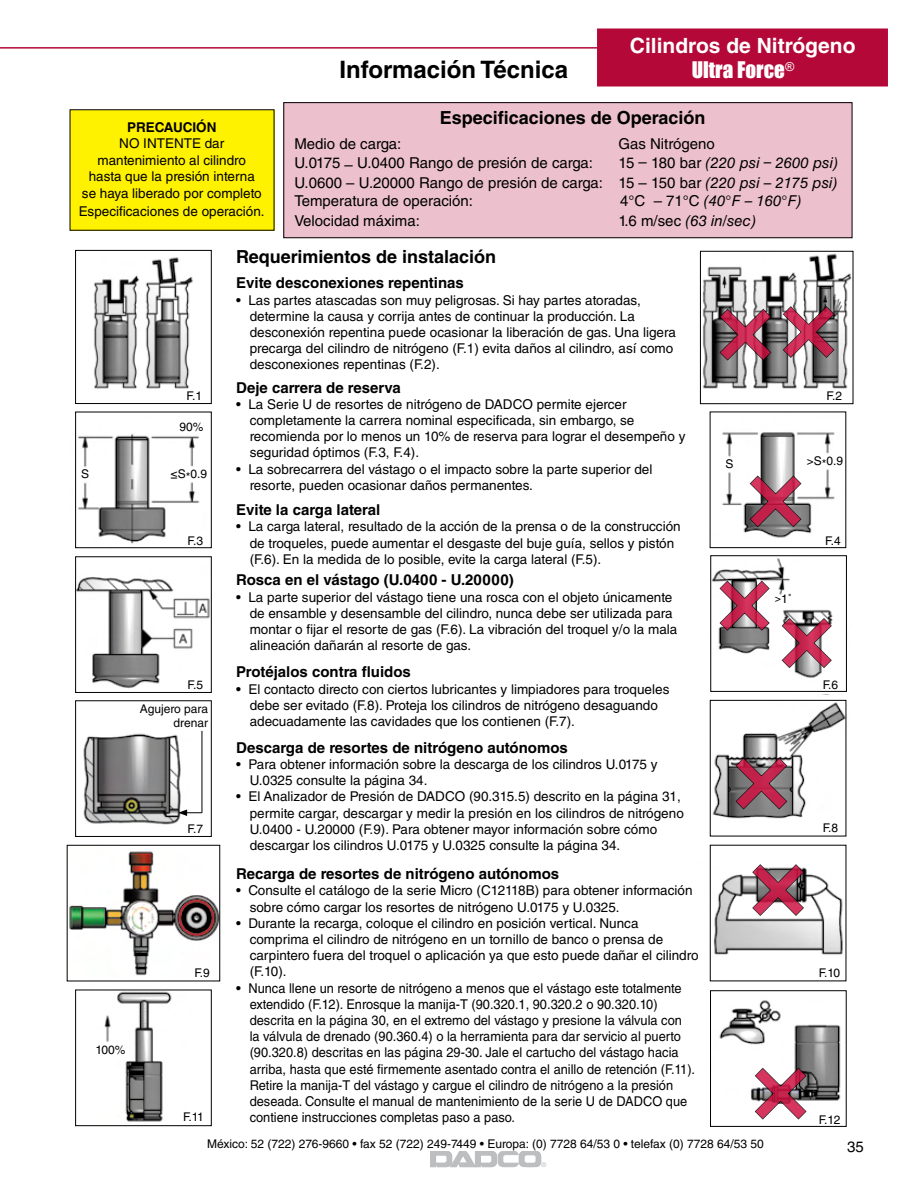
<style>
.page{position:relative;width:918px;height:1188px;background:#fff}
.page>*{position:absolute;margin:0;border:0;box-sizing:border-box;transform-origin:0 0}
.t1{font:700 24px "Helvetica LT Std";color:#000}
.t2{font:700 21px "Helvetica LT Std";color:#fff}
.t3{font:21px "Impact";color:#fff}
.t4{font:700 18px "Helvetica LT Std";color:#000}
.t5{font:700 15px "Helvetica LT Std";color:#000}
.t6{font:15px/19.5px "Helvetica LT Std";color:#000;text-align:right}
.t7{font:italic 15px "Helvetica LT Std";color:#000}
.t8{font:13.5px/16.2px "Helvetica LT Std";color:#000}
.t9{font:700 13.5px "Helvetica LT Std";color:#000}
.t10{font:12.15px "Helvetica LT Std";color:#000}
.t11{font:12px/13.5px "Helvetica LT Std";color:#000;text-align:right}
.t12{font:6.45px "Helvetica LT Std";color:#bcbec0}
.s1{font-style:italic}
.s2{font-style:normal}
.s3{font-size:10.8px}
</style>
<div class="page">
<div style="left:597px;top:29px;width:291px;height:57px;background:#b30838"></div>
<hr style="left:0;top:47px;width:621px;height:2px;background:#b30838">
<svg style="left:430px;top:1151px;width:111px;height:16px"></svg>
<img style="left:94px;top:257px;width:99px;height:132px">
<div style="left:284px;top:103px;width:568px;height:135px;background:#ecc1cd"></div>
<div style="left:284px;top:102px;width:568px;height:136px;border:1px solid #000"></div>
<div style="left:70px;top:110px;width:204px;height:120px;background:#fff200"></div>
<div style="left:75px;top:250px;width:137px;height:154px;border:1px solid #000"></div>
<img style="left:69px;top:851px;width:149px;height:125px">
<img style="left:75px;top:433px;width:131px;height:116px">
<img style="left:722px;top:432px;width:113px;height:106px">
<img style="left:77px;top:577px;width:133px;height:112px">
<img style="left:79px;top:733px;width:102px;height:93px">
<img style="left:90px;top:989px;width:103px;height:133px">
<img style="left:719px;top:996px;width:128px;height:119px">
<img style="left:709px;top:861px;width:138px;height:103px">
<img style="left:709px;top:700px;width:138px;height:127px">
<img style="left:712px;top:558px;width:136px;height:137px">
<div style="left:75px;top:700px;width:137px;height:137px;border:1px solid #000"></div>
<div style="left:75px;top:556px;width:137px;height:137px;border:1px solid #000"></div>
<div style="left:75px;top:412px;width:137px;height:136px;border:1px solid #000"></div>
<div style="left:75px;top:990px;width:137px;height:136px;border:1px solid #000"></div>
<div style="left:710px;top:990px;width:136px;height:137px;border:1px solid #000"></div>
<hr style="left:202px;top:731px;width:1px;height:82px;background:#000">
<svg style="left:178px;top:809px;width:24px;height:7px"></svg>
<img style="left:702px;top:253px;width:149px;height:136px">
<div style="left:700px;top:251px;width:153px;height:153px;border:1px solid #000"></div>
<img style="left:782px;top:607px;width:64px;height:87px">
<div style="left:710px;top:555px;width:137px;height:137px;border:1px solid #000"></div>
<svg style="left:751px;top:476px;width:50px;height:50px"></svg>
<svg style="left:720px;top:581px;width:49px;height:49px"></svg>
<svg style="left:736px;top:758px;width:50px;height:51px;background:#808080"></svg>
<svg style="left:753px;top:864px;width:50px;height:51px"></svg>
<svg style="left:756px;top:1068px;width:50px;height:47px"></svg>
<svg style="left:720px;top:309px;width:50px;height:51px"></svg>
<svg style="left:784px;top:306px;width:50px;height:51px"></svg>
<svg style="left:783px;top:618px;width:48px;height:49px"></svg>
<h1 class="t1" style="left:340px;top:55px;width:230px">Información Técnica</h1>
<h2 class="t2" style="left:630px;top:32px;width:227px">Cilindros de Nitrógeno</h2>
<h2 class="t3" style="left:692px;top:53px;width:104px">Ultra Force<sup>®</sup></h2>
<h3 class="t4" style="left:440px;top:107px;width:267px">Especificaciones de Operación</h3>
<p class="t9" style="left:127px;top:119px;width:91px">PRECAUCIÓN</p>
<p class="t8" style="left:82px;top:135px;width:181px;text-align:center">NO INTENTE dar mantenimiento al cilindro hasta que la presión interna se haya liberado por completo</p>
<p class="t8" style="left:79px;top:203px;width:187px">Especificaciones de operación.</p>
<h3 class="t4" style="left:236px;top:246px;width:262px">Requerimientos de instalación</h3>
<p class="t6" style="left:294px;top:134px;width:108px">Medio de carga:</p>
<p class="t6" style="left:618px;top:134px;width:98px">Gas Nitrógeno</p>
<p class="t6" style="left:294px;top:153px;width:300px">U.0175 – U.0400 Rango de presión de carga:</p>
<p class="t6" style="left:294px;top:153px;width:545px">15 – 180 bar <span class="s1">(220 psi – 2600 psi)<br></span>U.0600 – U.20000 Rango de presión de carga: 15 – 150 bar <span class="s1">(220 psi – 2175 psi)</span></p>
<p class="t6" style="left:294px;top:191px;width:180px">Temperatura de operación:</p>
<p class="t7" style="left:620px;top:192px;width:183px"><span class="s2">4°C – 71°C</span> (40°F – 160°F)</p>
<p class="t6" style="left:294px;top:211px;width:127px">Velocidad máxima:</p>
<p class="t7" style="left:618px;top:212px;width:139px"><span class="s2">1.6 m/sec</span> (63 in/sec)</p>
<p class="t11" style="left:187px;top:389px;width:17px">F.1</p>
<p class="t11" style="left:180px;top:420px;width:26px">90%</p>
<p class="t11" style="left:81px;top:467px;width:10px">S</p>
<p class="t11" style="left:171px;top:467px;width:38px">≤S*0.9</p>
<p class="t11" style="left:187px;top:534px;width:17px">F.3</p>
<p class="t11" style="left:187px;top:678px;width:17px">F.5</p>
<p class="t11" style="left:140px;top:702px;width:70px">Agujero para drenar</p>
<p class="t11" style="left:188px;top:822px;width:17px">F.7</p>
<p class="t11" style="left:96px;top:1043px;width:32px">100%</p>
<p class="t11" style="left:194px;top:966px;width:17px">F.9</p>
<p class="t11" style="left:183px;top:1110px;width:22px">F.11</p>
<p class="t5" style="left:236px;top:274px;width:229px">Evite desconexiones repentinas</p>
<p class="t8" style="left:250px;top:292px;width:428px;text-indent:-14px">• Las partes atascadas son muy peligrosas. Si hay partes atoradas, determine la causa y corrija antes de continuar la producción. La desconexión repentina puede ocasionar la liberación de gas. Una ligera precarga del cilindro de nitrógeno (F.1) evita daños al cilindro, así como desconexiones repentinas (F.2).</p>
<p class="t5" style="left:236px;top:378px;width:166px">Deje carrera de reserva</p>
<p class="t8" style="left:250px;top:396px;width:437px;text-indent:-14px">• La Serie U de resortes de nitrógeno de DADCO permite ejercer completamente la carrera nominal especificada, sin embargo, se recomienda por lo menos un 10% de reserva para lograr el desempeño y seguridad óptimos (F.3, F.4).</p>
<p class="t8" style="left:250px;top:461px;width:404px;text-indent:-14px">• La sobrecarrera del vástago o el impacto sobre la parte superior del resorte, pueden ocasionar daños permanentes.</p>
<p class="t5" style="left:236px;top:501px;width:146px">Evite la carga lateral</p>
<p class="t8" style="left:250px;top:519px;width:433px;text-indent:-14px">• La carga lateral, resultado de la acción de la prensa o de la construcción de troqueles, puede aumentar el desgaste del buje guía, sellos y pistón (F.6). En la medida de lo posible, evite la carga lateral (F.5).</p>
<p class="t5" style="left:236px;top:571px;width:279px">Rosca en el vástago (U.0400 - U.20000)</p>
<p class="t8" style="left:250px;top:589px;width:429px;text-indent:-14px">• La parte superior del vástago tiene una rosca con el objeto únicamente de ensamble y desensamble del cilindro, nunca debe ser utilizada para montar o fijar el resorte de gas (F.6). La vibración del troquel y/o la mala alineación dañarán al resorte de gas.</p>
<p class="t5" style="left:236px;top:663px;width:176px">Protéjalos contra fluidos</p>
<p class="t8" style="left:250px;top:681px;width:421px;text-indent:-14px">• El contacto directo con ciertos lubricantes y limpiadores para troqueles debe ser evitado (F.8). Proteja los cilindros de nitrógeno desaguando adecuadamente las cavidades que los contienen (F.7).</p>
<p class="t5" style="left:236px;top:738px;width:333px">Descarga de resortes de nitrógeno autónomos</p>
<p class="t8" style="left:250px;top:756px;width:409px;text-indent:-14px">• Para obtener información sobre la descarga de los cilindros U.0175 y<br>U.0325 consulte la página 34.</p>
<p class="t8" style="left:250px;top:788px;width:436px;text-indent:-14px">• El Analizador de Presión de DADCO (90.315.5) descrito en la página 31, permite cargar, descargar y medir la presión en los cilindros de nitrógeno U.0400 - U.20000 (F.9). Para obtener mayor información sobre cómo descargar los cilindros U.0175 y U.0325 consulte la página 34.</p>
<p class="t5" style="left:236px;top:865px;width:325px">Recarga de resortes de nitrógeno autónomos</p>
<p class="t8" style="left:250px;top:883px;width:444px;text-indent:-14px">• Consulte el catálogo de la serie Micro (C12118B) para obtener información sobre cómo cargar los resortes de nitrógeno U.0175 y U.0325.</p>
<p class="t8" style="left:250px;top:915px;width:450px;text-indent:-14px">• Durante la recarga, coloque el cilindro en posición vertical. Nunca comprima el cilindro de nitrógeno en un tornillo de banco o prensa de carpintero fuera del troquel o aplicación ya que esto puede dañar el cilindro (F.10).</p>
<p class="t8" style="left:250px;top:980px;width:447px;text-indent:-14px">• Nunca llene un resorte de nitrógeno a menos que el vástago este totalmente extendido (F.12). Enrosque la manija-T (90.320.1, 90.320.2 o 90.320.10) descrita en la página 30, en el extremo del vástago y presione la válvula con la válvula de drenado (90.360.4) o la herramienta para dar servicio al puerto (90.320.8) descritas en las página 29-30. Jale el cartucho del vástago hacia arriba, hasta que esté firmemente asentado contra el anillo de retención (F.11).<br>Retire la manija-T del vástago y cargue el cilindro de nitrógeno a la presión deseada. Consulte el manual de mantenimiento de la serie U de DADCO que contiene instrucciones completas paso a paso.</p>
<p class="t11" style="left:827px;top:389px;width:17px">F.2</p>
<p class="t11" style="left:726px;top:457px;width:10px">S</p>
<p class="t11" style="left:807px;top:454px;width:38px">&gt;S*0.9</p>
<p class="t10" style="left:775px;top:592px;width:19px"><span class="s3">&gt;</span>1˚</p>
<p class="t11" style="left:825px;top:534px;width:17px">F.4</p>
<p class="t11" style="left:823px;top:678px;width:17px">F.6</p>
<p class="t11" style="left:823px;top:821px;width:17px">F.8</p>
<p class="t11" style="left:819px;top:966px;width:23px">F.10</p>
<p class="t11" style="left:819px;top:1113px;width:23px">F.12</p>
<p class="t11" style="left:207px;top:1137px;width:558px">México: 52 (722) 276-9660 • fax 52 (722) 249-7449 • Europa: (0) 7728 64/53 0 • telefax (0) 7728 64/53 50</p>
<p class="t12" style="left:541px;top:1161px;width:6px">®</p>
<p class="t6" style="left:847px;top:1137px;width:18px">35</p>
</div>
